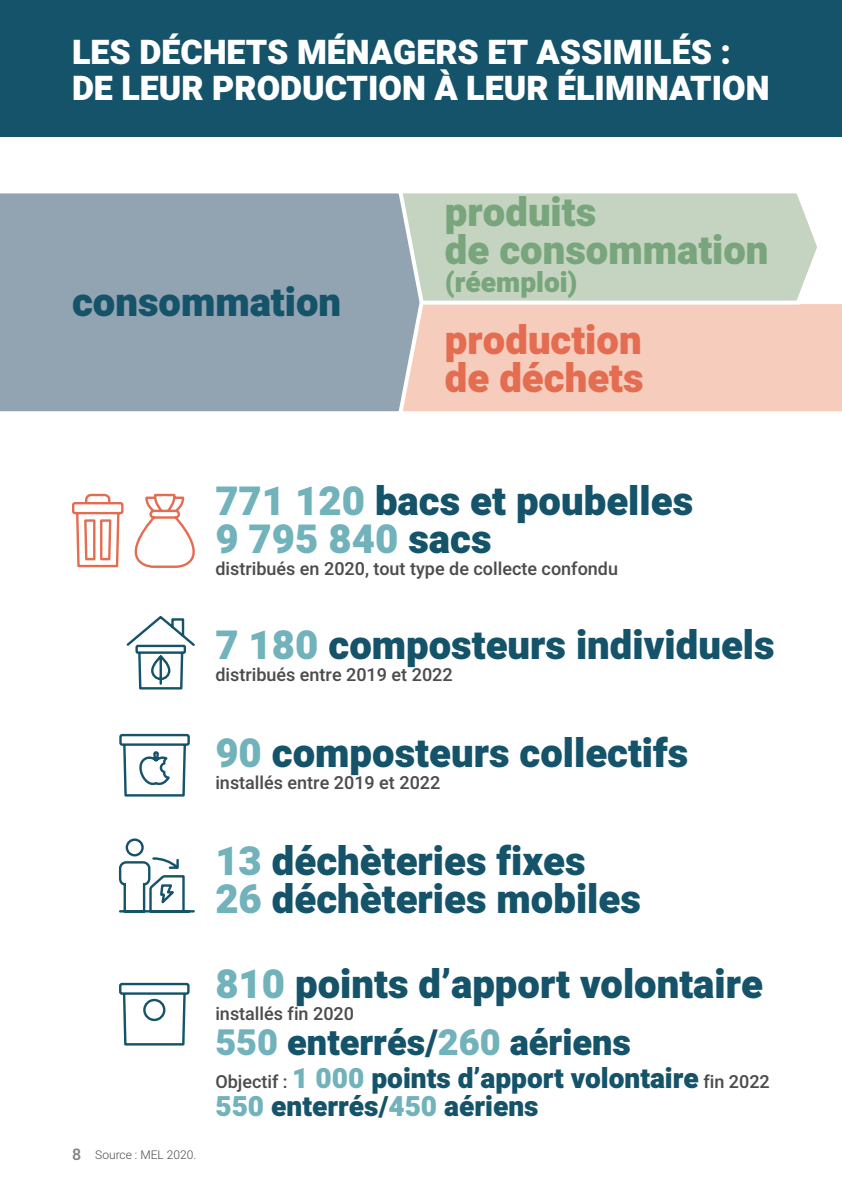
<style>
.page{position:relative;width:842px;height:1191px;background:#fff}
.page>*{position:absolute;margin:0;border:0;box-sizing:border-box;transform-origin:0 0}
.titre_2{font:900 40px/38px "Heebo";color:#145369}
.titre_2-2{font:900 40px/38px "Heebo";color:#78a57b}
.titre_2-3{font:900 40px/38px "Heebo";color:#e46c51}
.titre_2-4{font:900 36px "Heebo";color:#145369}
.titre_1{font:900 34px/36px "Heebo";color:#fff}
.titre_4{font:900 28px/28px "Heebo";color:#145369}
.titre_4-2{font:900 28px "Heebo";color:#78a57b}
.indications{font:500 18px "Heebo";color:#4b4c4d}
.titre_2-5{font:500 18px "Heebo";color:#4b4c4d}
.t1{font:500 16px "Heebo";color:#808285}
.source{font:300 12px "Heebo";color:#4b4c4d}
.s1{color:#71b2bb}
.s2{font-weight:500;font-size:18px;color:#4b4c4d}
</style>
<div class="page">
<div style="left:426px;top:304px;width:416px;height:108px;background:#f6cdbd"></div>
<svg style="left:426px;top:193px;width:398px;height:113px;background:#c9d7c5"></svg>
<div style="left:0;top:193px;width:426px;height:219px;background:#92a3b1"></div>
<div style="left:0;top:0;width:842px;height:137px;background:#145369"></div>
<svg style="left:126px;top:616px;width:69px;height:74px"></svg>
<svg style="left:118px;top:838px;width:77px;height:75px"></svg>
<svg style="left:72px;top:493px;width:123px;height:75px"></svg>
<svg style="left:119px;top:982px;width:71px;height:64px"></svg>
<div style="left:143px;top:998px;width:22px;height:23px;border:2px solid #145369;border-radius:50%"></div>
<svg style="left:119px;top:733px;width:71px;height:64px"></svg>
<p class="titre_1" style="left:72px;top:35px;width:699px">LES DÉCHETS MÉNAGERS ET ASSIMILÉS :<br>DE LEUR PRODUCTION À LEUR ÉLIMINATION</p>
<p class="titre_2" style="left:72px;top:285px;width:271px">consommation</p>
<p class="titre_2-2" style="left:445px;top:195px;width:325px">produits<br>de consommation</p>
<p class="titre_4-2" style="left:445px;top:263px;width:134px">(réemploi)</p>
<p class="titre_2-3" style="left:445px;top:322px;width:200px">production de déchets</p>
<p class="titre_2" style="left:215px;top:483px;width:479px"><span class="s1">771 120</span> bacs et poubelles<br><span class="s1">9 795 840</span> sacs</p>
<p class="indications" style="left:215px;top:556px;width:404px">distribués en 2020, tout type de collecte confondu</p>
<p class="titre_2" style="left:215px;top:628px;width:561px"><span class="s1">7 180</span> composteurs individuels</p>
<p class="indications" style="left:215px;top:662px;width:239px">distribués entre 2019 et 2022</p>
<p class="titre_2" style="left:215px;top:735px;width:474px"><span class="s1">90</span> composteurs collectifs</p>
<p class="indications" style="left:215px;top:770px;width:227px">installés entre 2019 et 2022</p>
<p class="titre_2" style="left:215px;top:843px;width:372px"><span class="s1">13</span> déchèteries fixes</p>
<p class="titre_2" style="left:215px;top:881px;width:427px"><span class="s1">26</span> déchèteries mobiles</p>
<p class="t1" style="left:72px;top:1143px;width:11px">8</p>
<p class="source" style="left:95px;top:1146px;width:103px">Source : MEL 2020.</p>
<p class="titre_2" style="left:215px;top:967px;width:549px"><span class="s1">810</span> points d’apport volontaire</p>
<p class="titre_2-5" style="left:215px;top:1001px;width:140px">installés fin 2020</p>
<p class="titre_2-4" style="left:215px;top:1016px;width:417px"><span class="s1">550</span> enterrés/<span class="s1">260</span> aériens</p>
<p class="titre_4" style="left:215px;top:1065px;width:556px"><span class="s2">Objectif :</span> <span class="s1">1 000</span> points d’apport volontaire <span class="s2">fin 2022<br></span><span class="s1">550</span> enterrés/<span class="s1">450</span> aériens</p>
</div>
